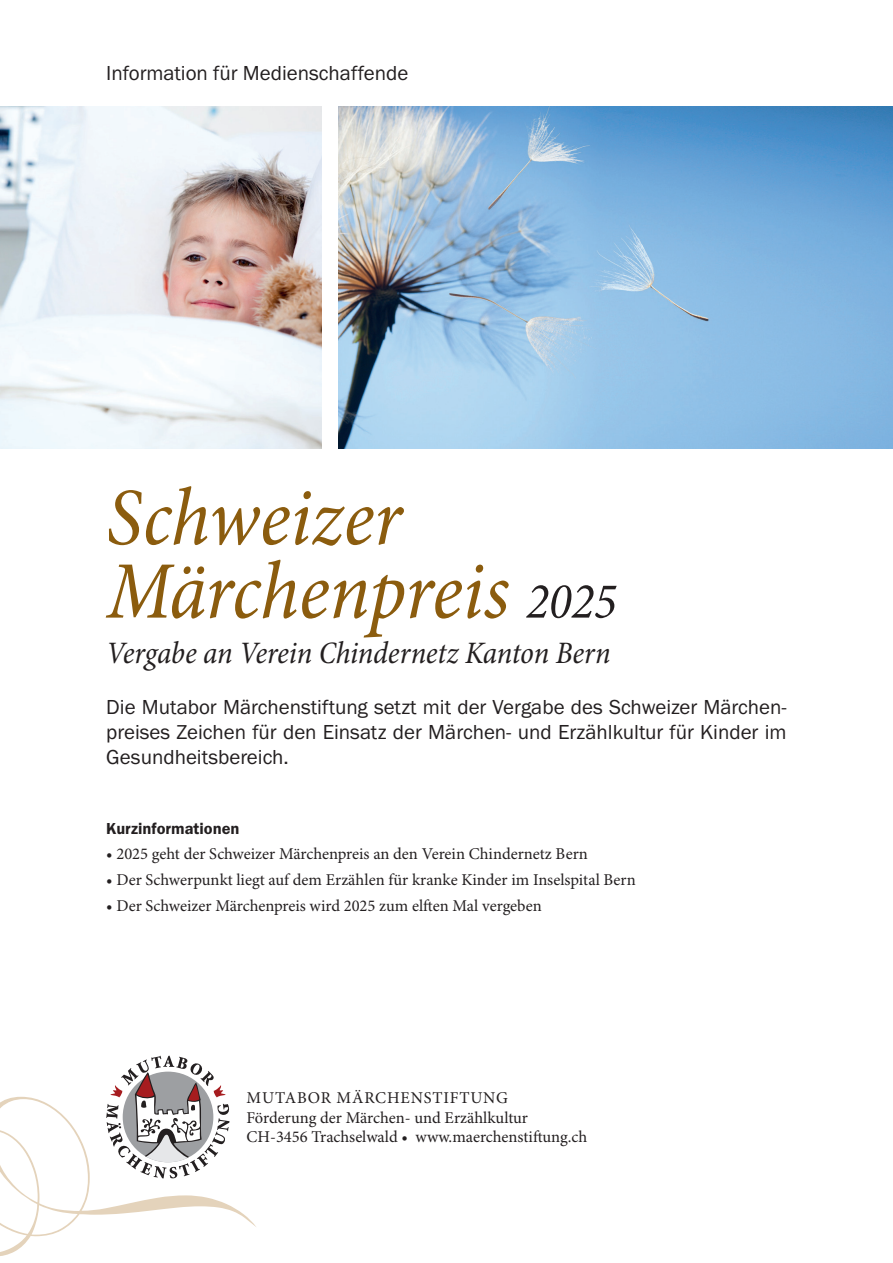
<style>
.page{position:relative;width:893px;height:1263px;background:#fff}
.page>*{position:absolute;margin:0;border:0;box-sizing:border-box;transform-origin:0 0}
.t1{font:italic condensed 82.5px/73.5px "Minion Pro";letter-spacing:-.005em;color:#8b5c0e}
.t2{font:italic condensed 31.5px "Minion Pro";letter-spacing:-.005em;color:#231f20}
.t3{font:21px/25.2px "Franklin Gothic URW Boo";color:#231f20;text-align:justify}
.t4{font:16.5px/19.8px "Minion Pro";color:#231f20}
.t5{font:16.5px "Franklin Gothic URW Dem";color:#231f20}
.s1{font-size:51px;color:#231f20}
</style>
<div class="page">
<img style="left:339px;top:106px;width:554px;height:343px">
<svg style="left:0;top:1056px;width:256px;height:200px"></svg>
<img style="left:0;top:106px;width:322px;height:343px">
<p class="t3" style="left:106px;top:60px;width:303px">Information für Medienschaffende</p>
<h1 class="t1" style="left:106px;top:481px;width:512px">Schweizer<br>Märchenpreis <span class="s1">2025</span></h1>
<h2 class="t2" style="left:106px;top:631px;width:506px">Vergabe an Verein Chindernetz Kanton Bern</h2>
<p class="t3" style="left:106px;top:694px;width:682px">Die Mutabor Märchenstiftung setzt mit der Vergabe des Schweizer Märchen&shy;preises Zeichen für den Einsatz der Märchen- und Erzählkultur für Kinder im Gesundheitsbereich.</p>
<p class="t5" style="left:106px;top:818px;width:135px">Kurzinformationen</p>
<p class="t4" style="left:106px;top:845px;width:483px">• 2025 geht der Schweizer Märchenpreis an den Verein Chindernetz Bern</p>
<p class="t4" style="left:106px;top:870px;width:531px">• Der Schwerpunkt liegt auf dem Erzählen für kranke Kinder im Inselspital Bern</p>
<p class="t4" style="left:106px;top:896px;width:437px">• Der Schweizer Märchenpreis wird 2025 zum elften Mal vergeben</p>
<p class="t4" style="left:247px;top:1088px;width:342px">MUTABOR MÄRCHENSTIFTUNG<br>Förderung der Märchen- und Erzählkultur<br>CH-3456 Trachselwald • www.maerchenstiftung.ch</p>
</div>
